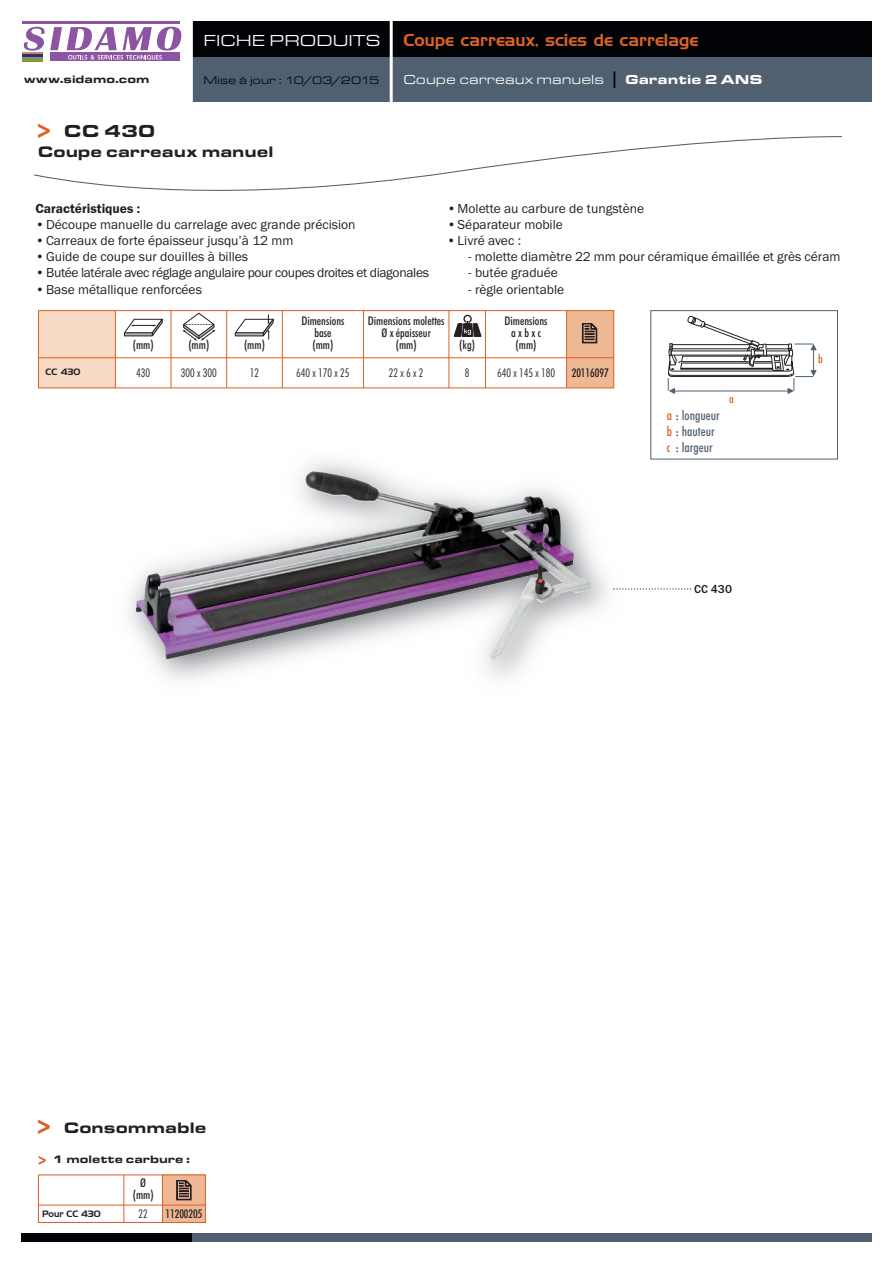
<style>
.page{position:relative;width:893px;height:1263px;background:#fff}
.page>*{position:absolute;margin:0;border:0;box-sizing:border-box;transform-origin:0 0}
.t1{font:18px "Eurostar Black Extended";color:#231f20}
.t2{font:16.8px "Handel Gothic BT";color:#db6126}
.t3{font:16.5px "Eurostar Regular Extended";color:#fff}
.t4{font:15.75px "Eurostar Black Extended";color:#231f20}
.t5{font:13.5px "Franklin Gothic";color:#231f20}
.t6{font:13.5px "Franklin Gothic";letter-spacing:-.025em;color:#231f20}
.t7{font:13.5px "Eurostar Regular Extended";color:#fff}
.t8{font:500 condensed 13.5px/16.2px "Futura BT";color:#516071}
.t9{font:600 13.5px "Franklin Gothic";color:#231f20}
.t10{font:500 condensed 12px/12px "Futura BT";color:#231f20;text-align:center}
.t11{font:300 condensed 12px "Futura BT";color:#231f20}
.t12{font:500 12px "Franklin Gothic";color:#231f20}
.t13{font:500 condensed 12px "Futura BT";color:#db6126}
.t14{font:11.25px "Eurostar Black Extended";color:#231f20}
.t15{font:11.25px "Eurostar Regular Extended";color:#010307}
.t16{font:9px "Handel Gothic BT";color:#231f20}
.s1{font-size:27px;color:#db6126}
.s2{font-family:"Handel Gothic BT";font-size:16.5px;color:#010307}
.s3{font-family:"Eurostar Black Extended"}
.s4{color:#db6126}
.s5{color:#231f20}
.s6{font-size:16.5px;color:#db6126}
</style>
<div class="page">
<div style="left:191px;top:21px;width:681px;height:47px;background:#010307"></div>
<div style="left:191px;top:57px;width:681px;height:45px;background:#516071"></div>
<div style="left:191px;top:1233px;width:681px;height:9px;background:#516071"></div>
<div style="left:21px;top:1233px;width:170px;height:9px;background:#010307"></div>
<hr style="left:390px;top:21px;width:3px;height:81px;background:#fff">
<hr style="left:190px;top:21px;width:3px;height:81px;background:#fff">
<svg style="left:34px;top:136px;width:808px;height:55px"></svg>
<svg style="left:124px;top:319px;width:39px;height:18px"></svg>
<svg style="left:183px;top:313px;width:32px;height:28px"></svg>
<svg style="left:234px;top:315px;width:39px;height:24px"></svg>
<img style="left:136px;top:471px;width:456px;height:191px">
<div style="left:651px;top:310px;width:187px;height:149px;border:1px solid #516071"></div>
<svg style="left:668px;top:316px;width:149px;height:78px"></svg>
<svg style="left:613px;top:588px;width:78px;height:2px"></svg>
<div style="left:163px;top:1175px;width:43px;height:30px;background:#efb895"></div>
<svg style="left:176px;top:1180px;width:16px;height:20px"></svg>
<div style="left:163px;top:1205px;width:43px;height:18px;background:#efb895"></div>
<hr style="left:38px;top:1175px;width:1px;height:48px;background:#db6126">
<hr style="left:124px;top:1175px;width:1px;height:48px;background:#db6126">
<hr style="left:162px;top:1175px;width:1px;height:48px;background:#db6126">
<hr style="left:205px;top:1175px;width:1px;height:48px;background:#db6126">
<hr style="left:38px;top:1175px;width:168px;height:1px;background:#db6126">
<hr style="left:38px;top:1205px;width:168px;height:1px;background:#db6126">
<hr style="left:38px;top:1222px;width:168px;height:1px;background:#db6126">
<div style="left:38px;top:310px;width:77px;height:48px;background:#f7dac5"></div>
<div style="left:567px;top:310px;width:47px;height:48px;background:#efb895"></div>
<svg style="left:582px;top:323px;width:15px;height:20px"></svg>
<div style="left:38px;top:358px;width:77px;height:30px;background:#f7dac5"></div>
<div style="left:567px;top:358px;width:47px;height:30px;background:#efb895"></div>
<hr style="left:38px;top:310px;width:1px;height:78px;background:#db6126">
<hr style="left:115px;top:310px;width:1px;height:78px;background:#db6126">
<hr style="left:171px;top:310px;width:1px;height:78px;background:#db6126">
<hr style="left:226px;top:310px;width:1px;height:78px;background:#db6126">
<hr style="left:282px;top:310px;width:1px;height:78px;background:#db6126">
<hr style="left:363px;top:310px;width:1px;height:78px;background:#db6126">
<hr style="left:449px;top:310px;width:1px;height:78px;background:#db6126">
<hr style="left:485px;top:310px;width:1px;height:78px;background:#db6126">
<hr style="left:566px;top:310px;width:1px;height:78px;background:#db6126">
<hr style="left:613px;top:310px;width:1px;height:78px;background:#db6126">
<hr style="left:38px;top:310px;width:576px;height:1px;background:#db6126">
<hr style="left:38px;top:357px;width:576px;height:1px;background:#db6126">
<hr style="left:38px;top:388px;width:576px;height:1px;background:#db6126">
<svg style="left:454px;top:315px;width:27px;height:22px"></svg>
<hr style="left:23px;top:22px;width:157px;height:2px;background:#8c54a2">
<div style="left:50px;top:53px;width:130px;height:8px;background:#8c54a2"></div>
<svg style="left:23px;top:27px;width:158px;height:33px"></svg>
<hr style="left:23px;top:53px;width:20px;height:2px;background:#a5978a">
<hr style="left:23px;top:55px;width:20px;height:2px;background:#552350">
<hr style="left:23px;top:57px;width:20px;height:2px;background:#539db5">
<hr style="left:23px;top:59px;width:20px;height:2px;background:#92991a">
<p class="t14" style="left:24px;top:72px;width:127px">www.sidamo.com</p>
<p class="t3" style="left:203px;top:30px;width:178px">FICHE PRODUITS</p>
<p class="t15" style="left:203px;top:73px;width:178px">Mise à jour : 10/03/2015</p>
<h1 class="t1" style="left:31px;top:120px;width:126px"><span class="s1">&gt;</span> CC 430</h1>
<p class="t4" style="left:38px;top:142px;width:237px">Coupe carreaux manuel</p>
<p class="t2" style="left:403px;top:30px;width:296px">Coupe carreaux, scies de carrelage</p>
<p class="t7" style="left:403px;top:71px;width:361px">Coupe carreaux manuels <span class="s2">|</span> <span class="s3">Garantie 2 ANS</span></p>
<p class="t9" style="left:36px;top:200px;width:106px">Caractéristiques :</p>
<p class="t5" style="left:36px;top:216px;width:321px">•Découpe manuelle du carrelage avec grande précision</p>
<p class="t5" style="left:36px;top:232px;width:260px">•Carreaux de forte épaisseur jusqu’à 12 mm</p>
<p class="t5" style="left:36px;top:249px;width:214px">•Guide de coupe sur douilles à billes</p>
<p class="t6" style="left:36px;top:265px;width:395px">•Butée latérale avec réglage angulaire pour coupes droites et diagonales</p>
<p class="t5" style="left:36px;top:281px;width:168px">•Base métallique renforcées</p>
<p class="t5" style="left:447px;top:200px;width:199px">•Molette au carbure de tungstène</p>
<p class="t5" style="left:447px;top:216px;width:117px">•Séparateur mobile</p>
<p class="t5" style="left:447px;top:232px;width:76px">•Livré avec :</p>
<p class="t5" style="left:468px;top:249px;width:374px">- molette diamètre 22 mm pour céramique émaillée et grès céram</p>
<p class="t5" style="left:468px;top:265px;width:91px">- butée graduée</p>
<p class="t5" style="left:468px;top:281px;width:97px">- règle orientable</p>
<p class="t10" style="left:133px;top:339px;width:22px">(mm)</p>
<p class="t10" style="left:188px;top:339px;width:22px">(mm)</p>
<p class="t10" style="left:244px;top:339px;width:22px">(mm)</p>
<p class="t10" style="left:301px;top:315px;width:45px">Dimensions base<br>(mm)</p>
<p class="t10" style="left:368px;top:315px;width:78px">Dimensions molettes<br>Ø x épaisseur<br>(mm)</p>
<p class="t10" style="left:459px;top:339px;width:17px">(kg)</p>
<p class="t10" style="left:504px;top:315px;width:45px">Dimensions axbxc (mm)</p>
<p class="t16" style="left:46px;top:367px;width:36px">CC 430</p>
<p class="t11" style="left:136px;top:366px;width:16px">430</p>
<p class="t11" style="left:181px;top:366px;width:37px">300 x 300</p>
<p class="t11" style="left:250px;top:366px;width:11px">12</p>
<p class="t11" style="left:296px;top:366px;width:55px">640x 170x25</p>
<p class="t11" style="left:389px;top:366px;width:36px">22x6x2</p>
<p class="t11" style="left:465px;top:366px;width:6px">8</p>
<p class="t11" style="left:497px;top:366px;width:59px">640 x 145 x 180</p>
<p class="t10" style="left:572px;top:367px;width:38px">20116097</p>
<p class="t8" style="left:667px;top:407px;width:54px"><span class="s4">a</span> <span class="s5">:</span> longueur <span class="s4">b</span> <span class="s5">:</span> hauteur <span class="s4">c</span> <span class="s5">:</span> largeur</p>
<p class="t13" style="left:729px;top:391px;width:6px">a</p>
<p class="t12" style="left:694px;top:582px;width:40px">CC 430</p>
<p class="t13" style="left:818px;top:352px;width:6px">b</p>
<p class="t4" style="left:31px;top:1119px;width:177px"><span class="s1">&gt;</span> Consommable</p>
<p class="t14" style="left:34px;top:1153px;width:157px"><span class="s6">&gt;</span> 1 molette carbure :</p>
<p class="t10" style="left:133px;top:1177px;width:22px">Ø (mm)</p>
<p class="t16" style="left:42px;top:1208px;width:60px">Pour CC 430</p>
<p class="t11" style="left:139px;top:1207px;width:11px">22</p>
<p class="t10" style="left:165px;top:1208px;width:38px">11200205</p>
</div>
